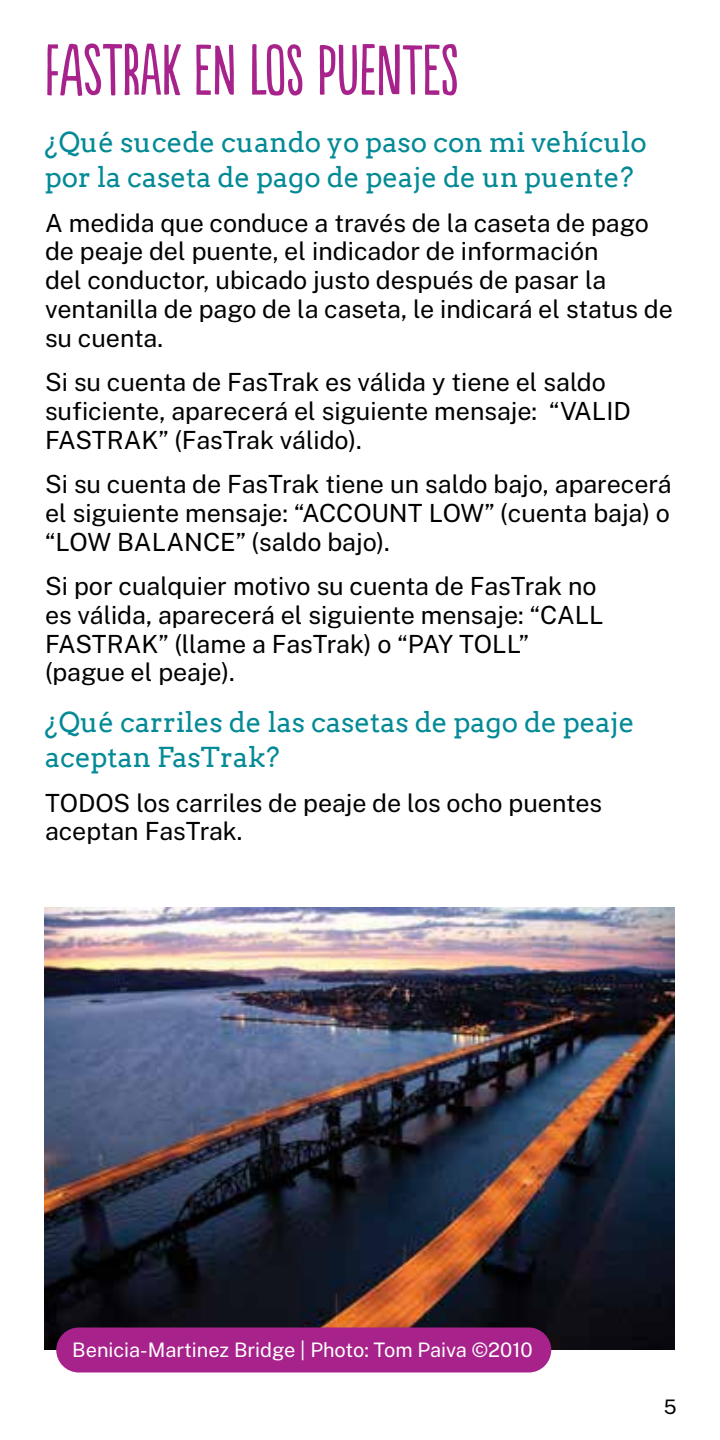
<style>
.page{position:relative;width:720px;height:1440px;background:#fff}
.page>*{position:absolute;margin:0;border:0;box-sizing:border-box;transform-origin:0 0}
.t1{font:67.5px "Populaire";color:#a7228b}
.t2{font:27.5px/35px "Arvo";color:#038a96}
.t3{font:25px/28.8px "Public Sans";color:#000}
.t4{font:20px "Public Sans";color:#fff}
.t5{font:20px "Public Sans";color:#000}
</style>
<div class="page">
<img style="left:45px;top:908px;width:630px;height:442px">
<div style="left:56px;top:1328px;width:495px;height:44px;background:#a7228b;border-radius:22px"></div>
<h1 class="t1" style="left:45px;top:35px;width:415px">FASTRAK EN LOS PUENTES</h1>
<p class="t2" style="left:45px;top:125px;width:603px">¿Qué sucede cuando yo paso con mi vehículo por la caseta de pago de peaje de un puente?</p>
<p class="t3" style="left:45px;top:207px;width:629px">A medida que conduce a través de la caseta de pago de peaje del puente, el indicador de información<br>del conductor, ubicado justo después de pasar la ventanilla de pago de la caseta, le indicará el status de su cuenta.</p>
<p class="t3" style="left:45px;top:367px;width:587px">Si su cuenta de FasTrak es válida y tiene el saldo suficiente, aparecerá el siguiente mensaje: “VALID<br>FASTRAK” (FasTrak válido).</p>
<p class="t3" style="left:45px;top:469px;width:628px;text-align:justify">Si su cuenta de FasTrak tiene un saldo bajo, aparecerá el siguiente mensaje: “ACCOUNT LOW” (cuenta baja) o “LOW BALANCE” (saldo bajo).</p>
<p class="t3" style="left:45px;top:571px;width:560px">Si por cualquier motivo su cuenta de FasTrak no es válida, aparecerá el siguiente mensaje: “CALL FASTRAK” (llame a FasTrak) o “PAY TOLL” (pague el peaje).</p>
<p class="t2" style="left:45px;top:705px;width:591px">¿Qué carriles de las casetas de pago de peaje aceptan FasTrak?</p>
<p class="t3" style="left:45px;top:787px;width:559px">TODOS los carriles de peaje de los ocho puentes aceptan FasTrak.</p>
<p class="t4" style="left:72px;top:1337px;width:462px">Benicia-Martinez Bridge | Photo: Tom Paiva ©2010</p>
<p class="t5" style="left:664px;top:1394px;width:14px">5</p>
</div>
